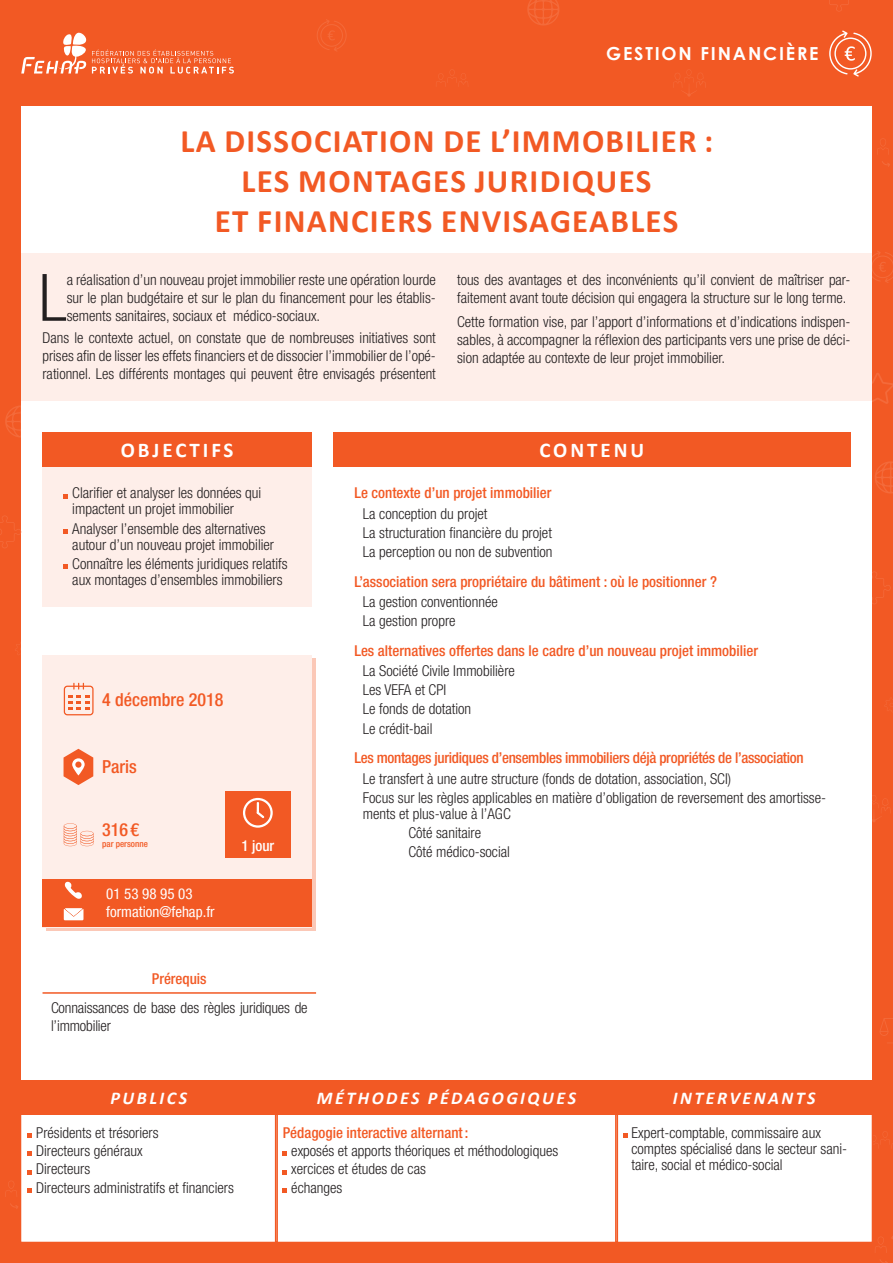
<style>
.page{position:relative;width:893px;height:1263px;background:#f25924}
.page>*{position:absolute;margin:0;border:0;box-sizing:border-box;transform-origin:0 0}
.Chapeau{font:300 condensed 65.4px "Helvetica Neue LT Com";color:#231f20}
.t1{font:700 33px "Calibri";letter-spacing:.04em;color:#f25924}
.t2{font:700 21px "Calibri";letter-spacing:.14em;color:#fff}
.t3{font:italic 700 18px "Calibri";letter-spacing:.14em;color:#fff}
.Intertitre{font:500 condensed 18px "Helvetica Neue LT Com";color:#f25924}
.t4{font:700 18px "Century Gothic";letter-spacing:.1em;color:#fff}
.Liste{font:300 condensed 15px/16.2px "Helvetica Neue LT Com";color:#231f20}
.Corp{font:300 condensed 15px/18px "Helvetica Neue LT Com";color:#231f20;text-align:justify}
.Mini_Liste{font:300 condensed 15px/16.2px "Helvetica Neue LT Com";color:#231f20}
.Chapeau-2{font:300 condensed 15px/18px "Helvetica Neue LT Com";color:#231f20;text-align:justify}
.Intertitre-2{font:500 condensed 15px "Helvetica Neue LT Com";color:#f25924}
.Intertitre-3{font:500 condensed 15px "Helvetica Neue LT Com";letter-spacing:-.02em;color:#f25924}
.Titre_Miniliste{font:500 condensed 15px "Helvetica Neue LT Com";color:#f25924}
.Intertitre-4{font:condensed 15px/18px "Helvetica Neue LT Com";color:#fff}
.Intertitre-5{font:500 condensed 15px "Helvetica Neue LT Com";color:#fff}
.Intertitre-6{font:500 condensed 9px "Helvetica Neue LT Com";color:#f25924}
</style>
<div class="page">
<svg style="left:5px;top:405px;width:16px;height:33px"></svg>
<svg style="left:882px;top:161px;width:8px;height:6px"></svg>
<svg style="left:877px;top:138px;width:12px;height:16px"></svg>
<svg style="left:875px;top:461px;width:18px;height:32px"></svg>
<svg style="left:872px;top:571px;width:19px;height:33px"></svg>
<svg style="left:872px;top:251px;width:21px;height:32px"></svg>
<svg style="left:872px;top:373px;width:21px;height:31px"></svg>
<svg style="left:872px;top:795px;width:19px;height:27px"></svg>
<svg style="left:880px;top:1018px;width:13px;height:18px"></svg>
<svg style="left:884px;top:699px;width:9px;height:12px"></svg>
<svg style="left:15px;top:642px;width:6px;height:13px"></svg>
<svg style="left:527px;top:0;width:32px;height:26px"></svg>
<svg style="left:317px;top:19px;width:30px;height:32px"></svg>
<svg style="left:436px;top:69px;width:31px;height:17px"></svg>
<svg style="left:673px;top:69px;width:33px;height:28px"></svg>
<svg style="left:829px;top:0;width:20px;height:12px"></svg>
<svg style="left:21px;top:32px;width:213px;height:42px"></svg>
<svg style="left:829px;top:30px;width:43px;height:47px"></svg>
<div style="left:21px;top:106px;width:851px;height:1136px;background:#fff"></div>
<div style="left:21px;top:253px;width:851px;height:147px;background:#feeee9"></div>
<div style="left:21px;top:1080px;width:255px;height:34px;background:#f25924"></div>
<div style="left:276px;top:1080px;width:341px;height:34px;background:#f25924"></div>
<div style="left:617px;top:1080px;width:255px;height:34px;background:#f25924"></div>
<div style="left:333px;top:432px;width:517px;height:34px;background:#f25924"></div>
<div style="left:43px;top:466px;width:269px;height:140px;background:#feeee9"></div>
<div style="left:43px;top:432px;width:269px;height:34px;background:#f25924"></div>
<svg style="left:64px;top:494px;width:4px;height:4px"></svg>
<svg style="left:64px;top:529px;width:4px;height:5px"></svg>
<svg style="left:64px;top:565px;width:4px;height:4px"></svg>
<svg style="left:47px;top:659px;width:269px;height:272px;background:#fbccbd"></svg>
<div style="left:43px;top:655px;width:269px;height:272px;background:#feeee9"></div>
<svg style="left:64px;top:683px;width:30px;height:32px"></svg>
<svg style="left:64px;top:749px;width:29px;height:36px"></svg>
<svg style="left:64px;top:823px;width:30px;height:23px"></svg>
<div style="left:43px;top:879px;width:269px;height:48px;background:#f25924"></div>
<svg style="left:64px;top:908px;width:19px;height:12px"></svg>
<svg style="left:64px;top:881px;width:18px;height:18px"></svg>
<div style="left:225px;top:792px;width:66px;height:66px;background:#f25924"></div>
<svg style="left:243px;top:798px;width:30px;height:30px"></svg>
<svg style="left:287px;top:1114px;width:327px;height:128px"></svg>
<svg style="left:614px;top:1114px;width:279px;height:139px"></svg>
<svg style="left:5px;top:1114px;width:282px;height:128px"></svg>
<hr style="left:43px;top:992px;width:273px;height:2px;background:#f25924">
<svg style="left:0;top:515px;width:21px;height:33px"></svg>
<p class="t4" style="left:606px;top:40px;width:214px">GESTION FINANCIÈRE</p>
<p class="t1" style="left:180px;top:118px;width:534px">LA DISSOCIATION DE L’IMMOBILIER :</p>
<p class="t1" style="left:242px;top:158px;width:411px">LES MONTAGES JURIDIQUES</p>
<p class="t1" style="left:215px;top:197px;width:465px">ET FINANCIERS ENVISAGEABLES</p>
<p class="Chapeau" style="left:39px;top:260px;width:29px">L</p>
<p class="Chapeau-2" style="left:67px;top:270px;width:371px">a réalisation d’un nouveau projet immobilier reste une opération lourde sur le plan budgétaire et sur le plan du financement pour les établis&shy;sements sanitaires, sociaux et médico-sociaux.</p>
<p class="Corp" style="left:43px;top:329px;width:395px">Dans le contexte actuel, on constate que de nombreuses initiatives sont prises afin de lisser les effets financiers et de dissocier l’immobilier de l’opé&shy;rationnel. Les différents montages qui peuvent être envisagés présentent</p>
<p class="Corp" style="left:457px;top:270px;width:395px">tous des avantages et des inconvénients qu’il convient de maîtriser par&shy;faitement avant toute décision qui engagera la structure sur le long terme.</p>
<p class="Corp" style="left:457px;top:313px;width:395px">Cette formation vise, par l’apport d’informations et d’indications indispen&shy;sables, à accompagner la réflexion des participants vers une prise de déci&shy;sion adaptée au contexte de leur projet immobilier.</p>
<p class="t2" style="left:121px;top:435px;width:114px">OBJECTIFS</p>
<p class="t2" style="left:539px;top:435px;width:106px">CONTENU</p>
<p class="Liste" style="left:72px;top:485px;width:191px">Clarifier et analyser les données qui impactent un projet immobilier</p>
<p class="Liste" style="left:72px;top:520px;width:203px">Analyser l’ensemble des alternatives autour d’un nouveau projet immobilier</p>
<p class="Liste" style="left:72px;top:555px;width:217px">Connaître les éléments juridiques relatifs aux montages d’ensembles immobiliers</p>
<p class="Intertitre" style="left:102px;top:688px;width:123px">4 décembre 2018</p>
<p class="Intertitre" style="left:102px;top:756px;width:36px">Paris</p>
<p class="Intertitre" style="left:102px;top:819px;width:38px">316 €</p>
<p class="Intertitre-6" style="left:102px;top:838px;width:47px">par personne</p>
<p class="Intertitre-4" style="left:106px;top:885px;width:110px">01 53 98 95 03 formation@fehap.fr</p>
<p class="Intertitre-5" style="left:241px;top:837px;width:35px">1 jour</p>
<p class="Intertitre-2" style="left:152px;top:970px;width:56px">Prérequis</p>
<p class="Corp" style="left:51px;top:998px;width:258px">Connaissances de base des règles juridiques de l’immobilier</p>
<p class="Intertitre-2" style="left:354px;top:484px;width:199px">Le contexte d’un projet immobilier</p>
<p class="Liste" style="left:363px;top:505px;width:126px">La conception du projet</p>
<p class="Liste" style="left:363px;top:524px;width:191px">La structuration financière du projet</p>
<p class="Liste" style="left:363px;top:544px;width:191px">La perception ou non de subvention</p>
<p class="Intertitre-2" style="left:354px;top:572px;width:364px">L’association sera propriétaire du bâtiment : où le positionner ?</p>
<p class="Liste" style="left:363px;top:593px;width:136px">La gestion conventionnée</p>
<p class="Liste" style="left:363px;top:613px;width:94px">La gestion propre</p>
<p class="Intertitre-2" style="left:354px;top:641px;width:405px">Les alternatives offertes dans le cadre d’un nouveau projet immobilier</p>
<p class="Liste" style="left:363px;top:663px;width:154px">La Société Civile Immobilière</p>
<p class="Liste" style="left:363px;top:682px;width:85px">Les VEFA et CPI</p>
<p class="Liste" style="left:363px;top:701px;width:110px">Le fonds de dotation</p>
<p class="Liste" style="left:363px;top:720px;width:71px">Le crédit-bail</p>
<p class="Intertitre-3" style="left:354px;top:749px;width:451px">Les montages juridiques d’ensembles immobiliers déjà propriétés de l’association</p>
<p class="Liste" style="left:363px;top:770px;width:370px">Le transfert à une autre structure (fonds de dotation, association, SCI)</p>
<p class="Liste" style="left:363px;top:789px;width:465px">Focus sur les règles applicables en matière d’obligation de reversement des amortisse&shy;ments et plus-value à l’AGC</p>
<p class="Liste" style="left:408px;top:825px;width:74px">Côté sanitaire</p>
<p class="Liste" style="left:408px;top:844px;width:103px">Côté médico-social</p>
<p class="t3" style="left:111px;top:1085px;width:78px">PUBLICS</p>
<p class="t3" style="left:317px;top:1085px;width:261px">MÉTHODES PÉDAGOGIQUES</p>
<p class="t3" style="left:673px;top:1085px;width:144px">INTERVENANTS</p>
<p class="Mini_Liste" style="left:36px;top:1124px;width:124px">Présidents et trésoriers</p>
<p class="Mini_Liste" style="left:36px;top:1142px;width:108px">Directeurs généraux</p>
<p class="Mini_Liste" style="left:36px;top:1161px;width:56px">Directeurs</p>
<p class="Mini_Liste" style="left:36px;top:1179px;width:199px">Directeurs administratifs et financiers</p>
<p class="Titre_Miniliste" style="left:283px;top:1123px;width:187px">Pédagogie interactive alternant:</p>
<p class="Mini_Liste" style="left:291px;top:1142px;width:268px">exposés et apports théoriques et méthodologiques</p>
<p class="Mini_Liste" style="left:291px;top:1161px;width:136px">xercices et études de cas</p>
<p class="Mini_Liste" style="left:291px;top:1179px;width:53px">échanges</p>
<p class="Mini_Liste" style="left:631px;top:1124px;width:217px">Expert-comptable, commissaire aux comptes spécialisé dans le secteur sani&shy;taire, social et médico-social</p>
</div>
